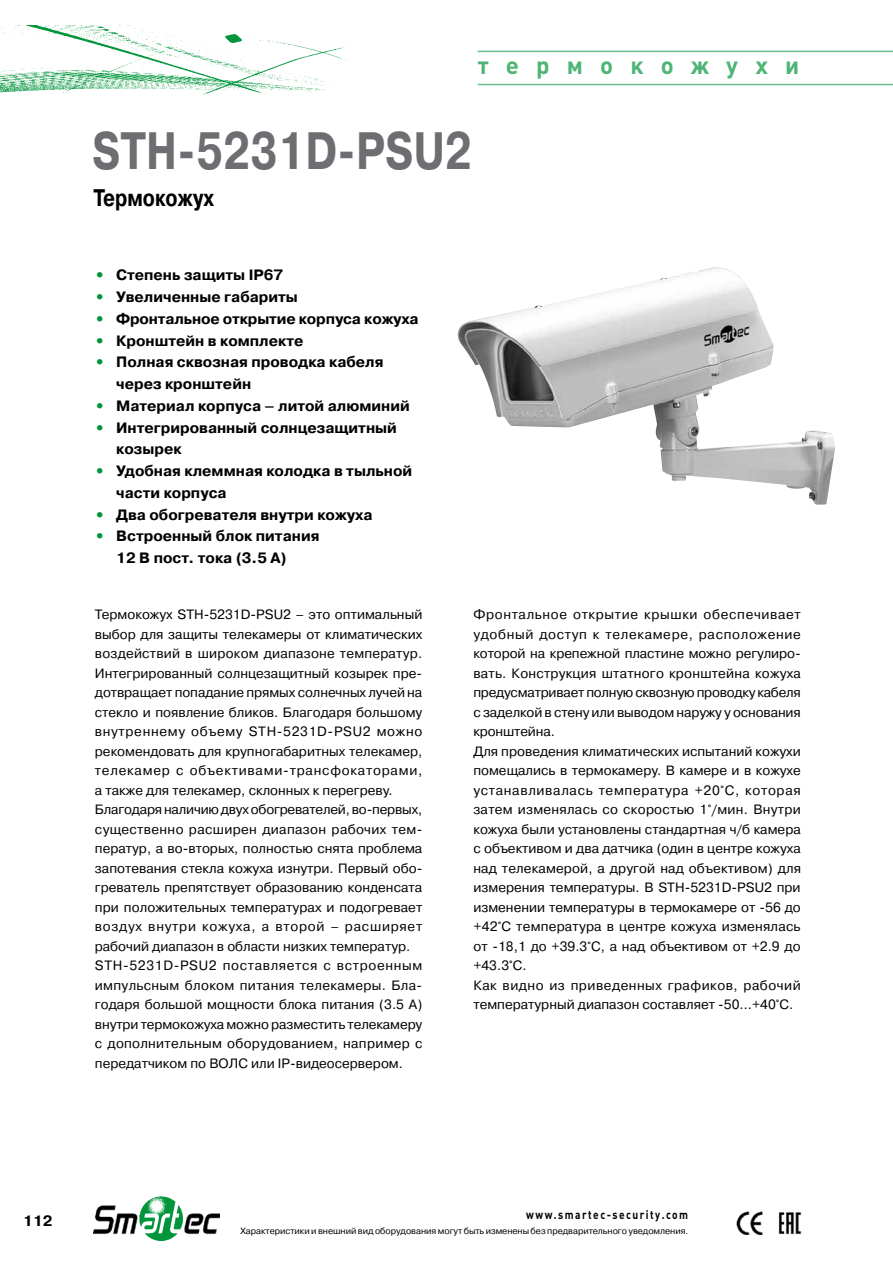
<style>
.page{position:relative;width:893px;height:1263px;background:#fff}
.page>*{position:absolute;margin:0;border:0;box-sizing:border-box;transform-origin:0 0}
.t1{font:700 52.5px "Pragmatica C";color:#6d6e71;scale:.8 1}
.t2{font:700 24px "Plumb";letter-spacing:.715em;color:#4db575}
.t3{font:700 24px "Pragmatica C";color:#000;scale:.8 1}
.t4{font:700 15px/21.8px "Pragmatica C";color:#000}
.t5{font:13.5px/19.5px "Pragmatica C";color:#000}
.t6{font:700 12px "Plumb";letter-spacing:.145em;color:#000;scale:.85 1}
.t7{font:9px "Pragmatica C";letter-spacing:-.005em;color:#000}
.s1{color:#00953a}
</style>
<div class="page">
<img style="left:0;top:26px;width:348px;height:69px">
<hr style="left:478px;top:51px;width:415px;height:1px;background:#66c089">
<hr style="left:478px;top:84px;width:415px;height:1px;background:#66c089">
<img style="left:94px;top:1196px;width:125px;height:45px">
<img style="left:138px;top:1197px;width:46px;height:43px">
<img style="left:736px;top:1211px;width:66px;height:23px">
<img style="left:457px;top:267px;width:378px;height:238px">
<h2 class="t2" style="left:478px;top:51px;width:323px">термокожухи</h2>
<h1 class="t1" style="left:92px;top:122px;width:476px">STH-5231D-PSU2</h1>
<h2 class="t3" style="left:94px;top:184px;width:152px">Термокожух</h2>
<p class="t4" style="left:95px;top:264px;width:190px"><span class="s1">•</span> Степень защиты IP67</p>
<p class="t4" style="left:95px;top:286px;width:204px"><span class="s1">•</span> Увеличенные габариты</p>
<p class="t4" style="left:95px;top:308px;width:325px"><span class="s1">•</span> Фронтальное открытие корпуса кожуха</p>
<p class="t4" style="left:95px;top:330px;width:210px"><span class="s1">•</span> Кронштейн в комплекте</p>
<p class="t4" style="left:116px;top:351px;width:269px;text-indent:-21px"><span class="s1">•</span> Полная сквозная проводка кабеля через кронштейн</p>
<p class="t4" style="left:95px;top:395px;width:316px"><span class="s1">•</span> Материал корпуса – литой алюминий</p>
<p class="t4" style="left:116px;top:417px;width:282px;text-indent:-21px"><span class="s1">•</span> Интегрированный солнцезащитный козырек</p>
<p class="t4" style="left:116px;top:460px;width:298px;text-indent:-21px"><span class="s1">•</span> Удобная клеммная колодка в тыльной части корпуса</p>
<p class="t4" style="left:95px;top:504px;width:279px"><span class="s1">•</span> Два обогревателя внутри кожуха</p>
<p class="t4" style="left:116px;top:525px;width:205px;text-indent:-21px"><span class="s1">•</span> Встроенный блок питания<br>12 В пост. тока (3.5 А)</p>
<p class="t5" style="left:95px;top:605px;width:329px">Термокожух STH-5231D-PSU2 – это оптимальный выбор для защиты телекамеры от климатических воздействий в широком диапазоне температур.<br>Интегрированный солнцезащитный козырек пре&shy;дотвращает попадание прямых солнечных лучей на стекло и появление бликов. Благодаря большому внутреннему объему STH-5231D-PSU2 можно рекомендовать для крупногабаритных телекамер, телекамер с объективами-трансфокаторами, а также для телекамер, склонных к перегреву.<br>Благодаря наличию двух обогревателей, во‑ первых, существенно расширен диапазон рабочих тем&shy;ператур, а во‑ вторых, полностью снята проблема запотевания стекла кожуха изнутри. Первый обо&shy;греватель препятствует образованию конденсата при положительных температурах и подогревает воздух внутри кожуха, а второй – расширяет рабочий диапазон в области низких температур.<br>STH-5231D-PSU2 поставляется с встроенным импульсным блоком питания телекамеры. Бла&shy;годаря большой мощности блока питания (3.5 А) внутри термокожуха можно разместить телекамеру с дополнительным оборудованием, например с передатчиком по ВОЛС или IP-видеосервером.</p>
<p class="t5" style="left:473px;top:605px;width:329px">Фронтальное открытие крышки обеспечивает удобный доступ к телекамере, расположение которой на крепежной пластине можно регулиро&shy;вать. Конструкция штатного кронштейна кожуха предусматривает полную сквозную проводку кабеля с заделкой в стену или выводом наружу у основания кронштейна.<br>Для проведения климатических испытаний кожухи помещались в термокамеру. В камере и в кожухе устанавливалась температура +20°С, которая затем изменялась со скоростью 1°/мин. Внутри кожуха были установлены стандартная ч/б камера с объективом и два датчика (один в центре кожуха над телекамерой, а другой над объективом) для измерения температуры. В STH-5231D-PSU2 при изменении температуры в термокамере от -56 до +42°С температура в центре кожуха изменялась от -18,1 до +39.3°С, а над объективом от +2.9 до +43.3°С.<br>Как видно из приведенных графиков, рабочий температурный диапазон составляет -50…+40°С.</p>
<p class="t4" style="left:23px;top:1210px;width:31px">112</p>
<p class="t6" style="left:526px;top:1207px;width:192px">www.smartec-security.com</p>
<p class="t7" style="left:241px;top:1226px;width:449px">Характеристики и внешний вид оборудования могут быть изменены без предварительного уведомления.</p>
</div>
